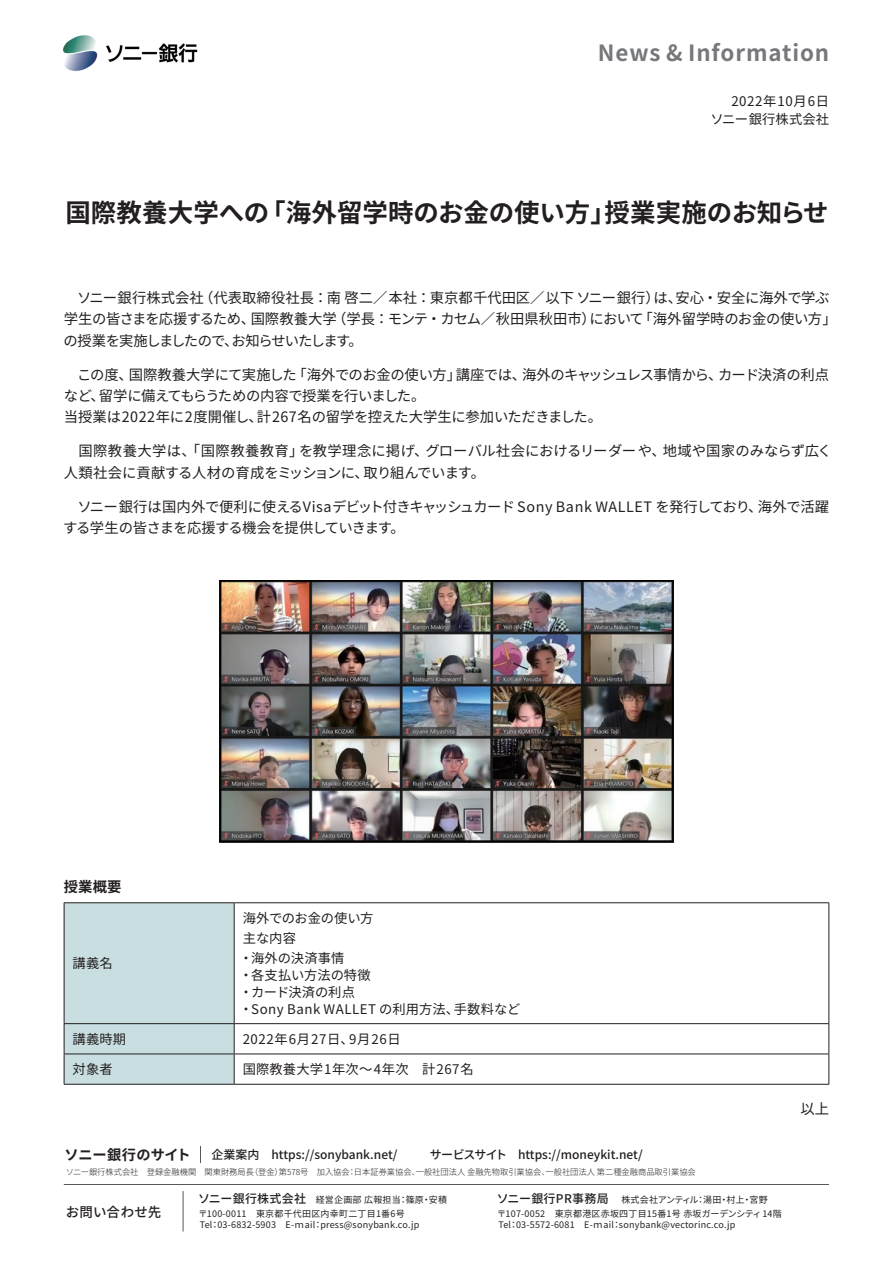
<style>
.page{position:relative;width:893px;height:1263px;background:#fff}
.page>*{position:absolute;margin:0;border:0;box-sizing:border-box;transform-origin:0 0}
.t1{font:700 25.5px "Noto Sans CJ Kjp";color:#231f20}
.t2{font:700 22.35px "Noto Sans CJ Kjp";letter-spacing:.04em;color:#76787b}
.t3{font:14.4px/21.3px "Noto Sans CJ Kjp";letter-spacing:-.015em;color:#231f20}
.t4{font:14.4px/21.3px "Noto Sans CJ Kjp";letter-spacing:-.065em;color:#231f20}
.t5{font:14.4px/21.3px "Noto Sans CJ Kjp";letter-spacing:-.035em;color:#231f20}
.t6{font:14.4px "Noto Sans CJ Kjp";letter-spacing:.025em;color:#231f20}
.t7{font:14.4px "Noto Sans CJ Kjp";letter-spacing:-.045em;color:#231f20}
.t8{font:700 14.4px "Noto Sans CJ Kjp";color:#231f20}
.t9{font:700 14.25px "Noto Sans CJ Kjp";letter-spacing:.005em;color:#231f20}
.t10{font:500 13.5px "Noto Sans CJ Kjp";letter-spacing:.01em;color:#231f20}
.t11{font:13.35px/17px "Noto Sans CJ Kjp";letter-spacing:.01em;color:#231f20}
.t12{font:13.35px/18px "Noto Sans CJ Kjp";letter-spacing:.04em;color:#231f20;text-align:right}
.t13{font:13.35px/20.4px "Noto Sans CJ Kjp";letter-spacing:-.01em;color:#231f20}
.t14{font:13.35px "Noto Sans CJ Kjp";letter-spacing:.06em;color:#231f20}
.t15{font:500 12px "Noto Sans CJ Kjp";color:#231f20}
.t16{font:500 12px "Noto Sans CJ Kjp";letter-spacing:.025em;color:#231f20}
.t17{font:9px/11.2px "Noto Sans CJ Kjp";letter-spacing:.025em;color:#231f20}
.t18{font:9px "Noto Sans CJ Kjp";letter-spacing:-.04em;color:#231f20}
.t19{font:300 8.25px "Noto Sans CJ Kjp";color:#231f20}
</style>
<div class="page">
<img style="left:62px;top:35px;width:136px;height:36px">
<div style="left:65px;top:903px;width:169px;height:181px;background:#c9dee0"></div>
<hr style="left:64px;top:903px;width:1px;height:120px;background:#231f20">
<hr style="left:234px;top:903px;width:1px;height:120px;background:#231f20">
<hr style="left:828px;top:903px;width:1px;height:120px;background:#231f20">
<hr style="left:64px;top:1024px;width:1px;height:30px;background:#231f20">
<hr style="left:234px;top:1024px;width:1px;height:30px;background:#231f20">
<hr style="left:828px;top:1024px;width:1px;height:30px;background:#231f20">
<hr style="left:64px;top:1054px;width:1px;height:30px;background:#231f20">
<hr style="left:234px;top:1054px;width:1px;height:30px;background:#231f20">
<hr style="left:828px;top:1054px;width:1px;height:30px;background:#231f20">
<hr style="left:64px;top:902px;width:170px;height:1px;background:#231f20">
<hr style="left:234px;top:902px;width:595px;height:1px;background:#231f20">
<hr style="left:64px;top:1023px;width:170px;height:1px;background:#231f20">
<hr style="left:234px;top:1023px;width:595px;height:1px;background:#231f20">
<hr style="left:64px;top:1054px;width:170px;height:1px;background:#231f20">
<hr style="left:234px;top:1054px;width:595px;height:1px;background:#231f20">
<hr style="left:64px;top:1084px;width:170px;height:1px;background:#231f20">
<hr style="left:234px;top:1084px;width:595px;height:1px;background:#231f20">
<img style="left:220px;top:580px;width:453px;height:262px">
<hr style="left:183px;top:1191px;width:1px;height:40px;background:#57585a">
<hr style="left:64px;top:1184px;width:765px;height:1px;background:#57585a">
<svg style="left:200px;top:1146px;width:1px;height:17px"></svg>
<h2 class="t2" style="left:598px;top:40px;width:233px">News &amp; Information</h2>
<p class="t12" style="left:710px;top:93px;width:120px">2022年10月6日<br>ソニー銀行株式会社</p>
<h1 class="t1" style="left:66px;top:199px;width:205px">国際教養大学への</h1>
<h1 class="t1" style="left:260px;top:199px;width:357px">「海外留学時のお金の使い方」</h1>
<h1 class="t1" style="left:605px;top:199px;width:225px">授業実施のお知らせ</h1>
<p class="t3" style="left:199px;top:288px;width:484px">（代表取締役社長：南啓二／本社：東京都千代田区／以下ソニー銀行は）、</p>
<p class="t3" style="left:675px;top:288px;width:156px">安心・安全に海外で学ぶ</p>
<p class="t3" style="left:64px;top:288px;width:142px">　ソニー銀行株式会社</p>
<p class="t3" style="left:332px;top:309px;width:265px">（学長：モンテ・カセム／秋田県秋田市）</p>
<p class="t3" style="left:638px;top:309px;width:200px">「海外留学時のお金の使い方「</p>
<p class="t4" style="left:63px;top:309px;width:301px">学生の皆さまを応援するため、<br>の授業を実施しましたのでお知らせいたします。</p>
<p class="t3" style="left:251px;top:309px;width:88px">国際教養大学</p>
<p class="t3" style="left:590px;top:309px;width:56px">において</p>
<p class="t3" style="left:224px;top:330px;width:16px">、</p>
<p class="t3" style="left:292px;top:364px;width:170px">「海外でのお金の使い方」</p>
<p class="t3" style="left:129px;top:364px;width:169px">国際教養大学にて実施した</p>
<p class="t4" style="left:522px;top:364px;width:202px">海外のキャッシュレス事情から、</p>
<p class="t3" style="left:718px;top:364px;width:113px">カード決済の利点</p>
<p class="t5" style="left:99px;top:364px;width:328px;text-indent:-35px">　この度、<br>留学に備えてもらうための内容で授業を行いました。</p>
<p class="t3" style="left:456px;top:364px;width:72px">講座では、</p>
<p class="t3" style="left:64px;top:385px;width:540px">など、<br>当授業は2022年に2度開催し計、 267名の留学を控えた大学生に参加いただきました。</p>
<p class="t6" style="left:64px;top:443px;width:241px">　国際教養大学は、「国際教養教育」</p>
<p class="t3" style="left:425px;top:441px;width:242px">グローバル社会におけるリーダーや、</p>
<p class="t6" style="left:299px;top:443px;width:131px">を教学理念に掲げ、</p>
<p class="t3" style="left:663px;top:441px;width:170px">地域や国家のみならず広く</p>
<p class="t3" style="left:64px;top:462px;width:307px">人類社会に貢献する人材の育成をミッションに、</p>
<p class="t7" style="left:363px;top:464px;width:123px">取り組んでいます。</p>
<p class="t3" style="left:63px;top:496px;width:701px">　ソニー銀行は国内外で便利に使えるVisaデビット付きキャッシュカード Sony Bank WALLET を発行しており、する学生の皆さまを応援する機会を提供していきます。</p>
<p class="t3" style="left:758px;top:496px;width:73px">海外で活躍</p>
<p class="t8" style="left:64px;top:879px;width:59px">授業概要</p>
<p class="t11" style="left:73px;top:955px;width:42px">講義名</p>
<p class="t11" style="left:73px;top:1031px;width:55px">講義時期</p>
<p class="t11" style="left:73px;top:1061px;width:42px">対象者</p>
<p class="t13" style="left:243px;top:908px;width:132px">海外でのお金の使い方主な内容</p>
<p class="t11" style="left:239px;top:949px;width:133px">・海外の決済事情<br>・各支払い方法の特徴・カード決済の利点</p>
<p class="t12" style="left:239px;top:1000px;width:221px">・Sony Bank WALLET の利用方法、</p>
<p class="t11" style="left:349px;top:1031px;width:53px">9月26日</p>
<p class="t11" style="left:454px;top:1000px;width:68px">手数料など</p>
<p class="t14" style="left:243px;top:1031px;width:113px">2022年6月27日、</p>
<p class="t11" style="left:243px;top:1061px;width:233px">国際教養大学1年次～4年次　計267名</p>
<p class="t9" style="left:65px;top:1147px;width:128px">ソニー銀行のサイト</p>
<p class="t15" style="left:211px;top:1148px;width:188px">企業案内　https://sonybank.net/</p>
<p class="t15" style="left:430px;top:1148px;width:215px">サービスサイト　https://moneykit.net/</p>
<p class="t19" style="left:250px;top:1167px;width:101px">（登金第） 578号　加入協会</p>
<p class="t19" style="left:545px;top:1167px;width:152px">一般社団法人第二種金融商品取引業協会</p>
<p class="t19" style="left:66px;top:1167px;width:190px">ソニー銀行株式会社　登録金融機関　関東財務局長</p>
<p class="t19" style="left:354px;top:1167px;width:67px">日本証券業協会、</p>
<p class="t19" style="left:416px;top:1167px;width:135px">一般社団法人金融先物取引業協会、</p>
<p class="t19" style="left:348px;top:1167px;width:10px">：</p>
<p class="t10" style="left:66px;top:1205px;width:97px">お問い合わせ先</p>
<p class="t16" style="left:198px;top:1192px;width:110px">ソニー銀行株式会社</p>
<p class="t17" style="left:320px;top:1208px;width:101px;text-indent:-122px">〒100-0011　東京都千代田区内幸町二丁目 番1 号6 press@sonybank.co.jp</p>
<p class="t17" style="left:406px;top:1194px;width:20px">篠原</p>
<p class="t17" style="left:306px;top:1194px;width:96px">　経営企画部広報担当</p>
<p class="t17" style="left:429px;top:1194px;width:20px">安積</p>
<p class="t17" style="left:399px;top:1194px;width:10px">：</p>
<p class="t17" style="left:422px;top:1194px;width:10px">・</p>
<p class="t17" style="left:200px;top:1219px;width:14px">Tel</p>
<p class="t17" style="left:210px;top:1219px;width:106px">：03-6832-5903　E-ｍail</p>
<p class="t17" style="left:313px;top:1219px;width:10px">：</p>
<p class="t16" style="left:497px;top:1192px;width:113px">ソニー銀行PR事務局</p>
<p class="t17" style="left:619px;top:1208px;width:164px;text-indent:-122px">〒107-0052　東京都港区赤坂四丁目15番 号1 赤坂ガーデンシティ14階sonybank@vectorinc.co.jp</p>
<p class="t18" style="left:621px;top:1194px;width:78px">株式会社アンティル</p>
<p class="t17" style="left:726px;top:1194px;width:20px">村上</p>
<p class="t17" style="left:749px;top:1194px;width:20px">宮野</p>
<p class="t17" style="left:703px;top:1194px;width:20px">湯田</p>
<p class="t17" style="left:696px;top:1194px;width:10px">：</p>
<p class="t17" style="left:719px;top:1194px;width:10px">・</p>
<p class="t17" style="left:742px;top:1194px;width:10px">・</p>
<p class="t17" style="left:498px;top:1219px;width:14px">Tel</p>
<p class="t17" style="left:509px;top:1219px;width:106px">：03-5572-6081　E-ｍail</p>
<p class="t17" style="left:612px;top:1219px;width:10px">：</p>
<p class="t3" style="left:800px;top:1099px;width:30px">以上</p>
</div>
